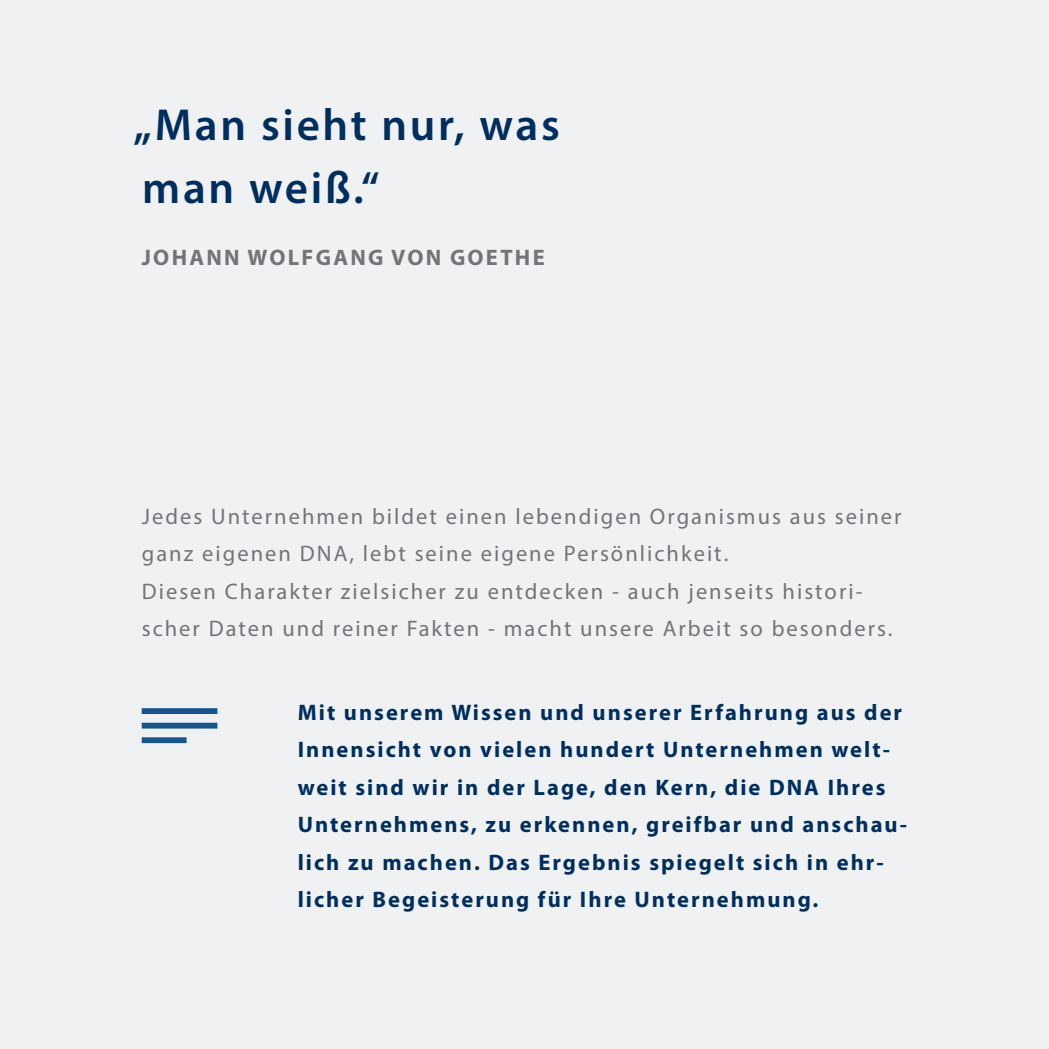
<style>
.page{position:relative;width:1049px;height:1049px;background:#eff1f3}
.page>*{position:absolute;margin:0;border:0;box-sizing:border-box;transform-origin:0 0}
.t1{font:600 45px "Myriad Pro";letter-spacing:.06em;color:#002e5e}
.t2{font:700 22.5px/37.5px "Myriad Pro";letter-spacing:.09em;color:#002e5e}
.t3{font:22.5px/37.5px "Myriad Pro";letter-spacing:.09em;color:#747478}
.t4{font:700 22.5px "Myriad Pro";letter-spacing:.1em;color:#747478}
</style>
<div class="page">
<svg style="left:142px;top:708px;width:75px;height:36px"></svg>
<p class="t1" style="left:134px;top:96px;width:428px">„Man sieht nur, was</p>
<p class="t1" style="left:142px;top:159px;width:239px">man weiß.“</p>
<p class="t4" style="left:142px;top:243px;width:404px">JOHANN WOLFGANG VON GOETHE</p>
<p class="t3" style="left:142px;top:497px;width:761px">Jedes Unternehmen bildet einen lebendigen Organismus aus seiner ganz eigenen DNA, lebt seine eigene Persönlichkeit.</p>
<p class="t3" style="left:142px;top:572px;width:752px">Diesen Charakter zielsicher zu entdecken - auch jenseits histori&shy;scher Daten und reiner Fakten - macht unsere Arbeit so besonders.</p>
<p class="t2" style="left:298px;top:693px;width:606px">Mit unserem Wissen und unserer Erfahrung aus der</p>
<p class="t2" style="left:298px;top:730px;width:611px">Innensicht von vielen hundert Unternehmen welt&shy;weit sind wir in der Lage, den Kern, die DNA Ihres Unternehmens, zu erkennen, greifbar und anschau&shy;lich zu machen. Das Ergebnis spiegelt sich in ehr&shy;licher Begeisterung für Ihre Unternehmung.</p>
</div>
